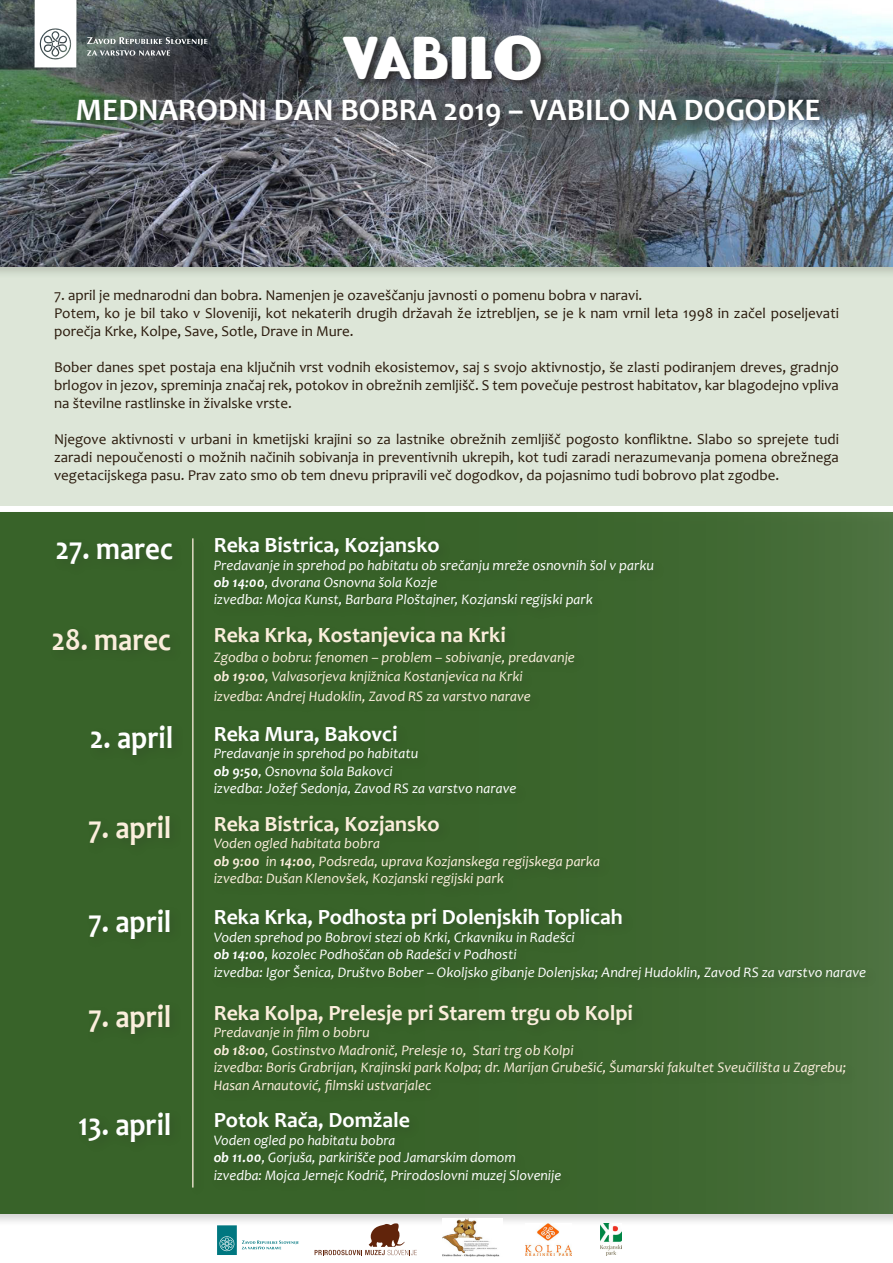
<style>
.page{position:relative;width:893px;height:1263px;background:#fff}
.page>*{position:absolute;margin:0;border:0;box-sizing:border-box;transform-origin:0 0}
.t1{font:700 48.75px "Lemondrop";color:#fff}
.t2{font:700 31.95px "Candara";color:#fff;scale:.9 1}
.t3{font:700 31.95px "Candara";color:#fbeedc;scale:.9 1}
.t4{font:700 31.5px "Candara";color:#fff}
.t5{font:700 21.9px "Candara";color:#fff}
.t6{font:700 21.9px "Candara";color:#fbeedc}
.t7{font:15px/18px "Candara";color:#2a1a0c;text-align:justify}
.t8{font:italic 14.55px "Candara";color:#fff}
.t9{font:italic 14.55px/17.4px "Candara";color:#fbeedc}
.s1{font-weight:700}
</style>
<div class="page">
<img style="left:0;top:0;width:893px;height:267px">
<div style="left:0;top:512px;width:893px;height:702px;background:#386329"></div>
<div style="left:209px;top:905px;width:670px;height:88px;background:#231f20;opacity:.2"></div>
<div style="left:209px;top:1000px;width:649px;height:105px;background:#231f20;opacity:.2"></div>
<hr style="left:192px;top:538px;width:2px;height:649px;background:#fbeedc">
<div style="left:0;top:267px;width:893px;height:239px;background:#dde6d8"></div>
<svg style="left:35px;top:0;width:42px;height:67px"></svg>
<svg style="left:87px;top:37px;width:120px;height:19px;background:#676e70"></svg>
<div style="left:73px;top:95px;width:759px;height:45px;background:#231f20;opacity:.75"></div>
<div style="left:343px;top:35px;width:206px;height:54px;background:#231f20;opacity:.7"></div>
<svg style="left:217px;top:1225px;width:82px;height:30px"></svg>
<svg style="left:315px;top:1223px;width:102px;height:32px"></svg>
<img style="left:443px;top:1219px;width:57px;height:38px">
<img style="left:526px;top:1223px;width:46px;height:32px">
<img style="left:600px;top:1223px;width:21px;height:33px">
<p class="t1" style="left:343px;top:21px;width:202px">VABILO</p>
<p class="t4" style="left:75px;top:90px;width:747px">MEDNARODNI DAN BOBRA 2019 – VABILO NA DOGODKE</p>
<p class="t7" style="left:54px;top:286px;width:590px">7. april je mednarodni dan bobra. Namenjen je ozaveščanju javnosti o pomenu bobra v naravi.</p>
<p class="t7" style="left:54px;top:304px;width:786px">Potem, ko je bil tako v Sloveniji, kot nekaterih drugih državah že iztrebljen, se je k nam vrnil leta 1998 in začel poseljevati porečja Krke, Kolpe, Save, Sotle, Drave in Mure.</p>
<p class="t7" style="left:54px;top:358px;width:786px">Bober danes spet postaja ena ključnih vrst vodnih ekosistemov, saj s svojo aktivnostjo, še zlasti podiranjem dreves, gradnjo brlogov in jezov, spreminja značaj rek, potokov in obrežnih zemljišč. S tem povečuje pestrost habitatov, kar blagodejno vpliva na številne rastlinske in živalske vrste.</p>
<p class="t7" style="left:54px;top:430px;width:786px">Njegove aktivnosti v urbani in kmetijski krajini so za lastnike obrežnih zemljišč pogosto konfliktne. Slabo so sprejete tudi zaradi nepoučenosti o možnih načinih sobivanja in preventivnih ukrepih, kot tudi zaradi nerazumevanja pomena obrežnega vegetacijskega pasu. Prav zato smo ob tem dnevu pripravili več dogodkov, da pojasnimo tudi bobrovo plat zgodbe.</p>
<p class="t2" style="left:55px;top:529px;width:132px">27. marec</p>
<p class="t5" style="left:214px;top:531px;width:228px">Reka Bistrica, Kozjansko</p>
<p class="t8" style="left:214px;top:556px;width:442px">Predavanje in sprehod po habitatu ob srečanju mreže osnovnih šol v parku</p>
<p class="t8" style="left:214px;top:573px;width:225px"><span class="s1">ob 14:00</span>, dvorana Osnovna šola Kozje</p>
<p class="t8" style="left:214px;top:591px;width:381px">izvedba: Mojca Kunst, Barbara Ploštajner, Kozjanski regijski park</p>
<p class="t3" style="left:51px;top:619px;width:134px">28. marec</p>
<p class="t6" style="left:214px;top:621px;width:294px">Reka Krka, Kostanjevica na Krki</p>
<p class="t9" style="left:214px;top:648px;width:363px">Zgodba o bobru: fenomen – problem – sobivanje, predavanje</p>
<p class="t9" style="left:214px;top:668px;width:311px"><span class="s1">ob 19:00</span>, Valvasorjeva knjižnica Kostanjevica na Krki</p>
<p class="t9" style="left:214px;top:687px;width:319px">izvedba: Andrej Hudoklin, Zavod RS za varstvo narave</p>
<p class="t2" style="left:90px;top:718px;width:94px">2. april</p>
<p class="t5" style="left:214px;top:720px;width:185px">Reka Mura, Bakovci</p>
<p class="t8" style="left:214px;top:744px;width:206px">Predavanje in sprehod po habitatu</p>
<p class="t8" style="left:214px;top:762px;width:181px"><span class="s1">ob 9:50</span>, Osnovna šola Bakovci</p>
<p class="t8" style="left:214px;top:779px;width:304px">izvedba: Jožef Sedonja, Zavod RS za varstvo narave</p>
<p class="t3" style="left:88px;top:808px;width:94px">7. april</p>
<p class="t2" style="left:88px;top:901px;width:94px">7. april</p>
<p class="t6" style="left:214px;top:810px;width:228px">Reka Bistrica, Kozjansko</p>
<p class="t9" style="left:214px;top:835px;width:168px">Voden ogled habitata bobra</p>
<p class="t9" style="left:214px;top:852px;width:388px"><span class="s1">ob 9:00</span> in <span class="s1">14:00</span>, Podsreda, uprava Kozjanskega regijskega parka</p>
<p class="t9" style="left:214px;top:870px;width:292px">izvedba: Dušan Klenovšek, Kozjanski regijski park</p>
<p class="t5" style="left:214px;top:904px;width:411px">Reka Krka, Podhosta pri Dolenjskih Toplicah</p>
<p class="t8" style="left:214px;top:928px;width:363px">Voden sprehod po Bobrovi stezi ob Krki, Crkavniku in Radešci</p>
<p class="t8" style="left:214px;top:945px;width:305px"><span class="s1">ob 14:00</span>, kozolec Podhoščan ob Radešci v Podhosti</p>
<p class="t8" style="left:214px;top:963px;width:654px">izvedba: Igor Šenica, Društvo Bober – Okoljsko gibanje Dolenjska; Andrej Hudoklin, Zavod RS za varstvo narave</p>
<p class="t3" style="left:88px;top:997px;width:94px">7. april</p>
<p class="t2" style="left:79px;top:1104px;width:105px">13. april</p>
<p class="t6" style="left:214px;top:999px;width:421px">Reka Kolpa, Prelesje pri Starem trgu ob Kolpi</p>
<p class="t9" style="left:214px;top:1024px;width:157px">Predavanje in film o bobru</p>
<p class="t9" style="left:214px;top:1041px;width:362px"><span class="s1">ob 18:00</span>, Gostinstvo Madronič, Prelesje 10, Stari trg ob Kolpi</p>
<p class="t9" style="left:214px;top:1058px;width:634px">izvedba: Boris Grabrijan, Krajinski park Kolpa; dr. Marijan Grubešić, Šumarski fakultet Sveučilišta u Zagrebu;<br>Hasan Arnautović, filmski ustvarjalec</p>
<p class="t5" style="left:214px;top:1106px;width:198px">Potok Rača, Domžale</p>
<p class="t8" style="left:214px;top:1131px;width:183px">Voden ogled po habitatu bobra</p>
<p class="t8" style="left:214px;top:1148px;width:304px"><span class="s1">ob 11.00</span>, Gorjuša, parkirišče pod Jamarskim domom</p>
<p class="t8" style="left:214px;top:1166px;width:349px">izvedba: Mojca Jernejc Kodrič, Prirodoslovni muzej Slovenije</p>
</div>
